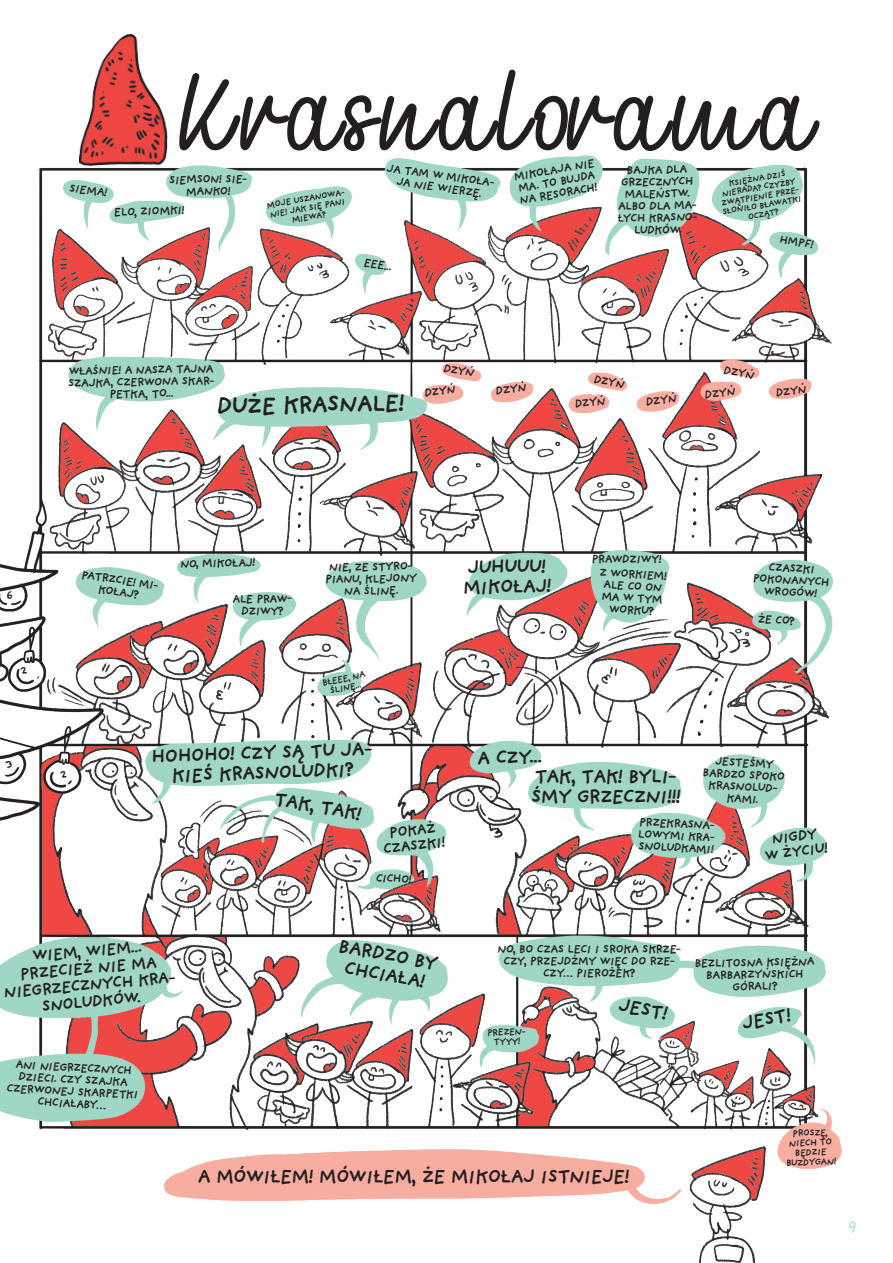
<style>
.page{position:relative;width:893px;height:1263px;background:#fff}
.page>*{position:absolute;margin:0;border:0;box-sizing:border-box;transform-origin:0 0}
.t1{font:111.9px "Havana";letter-spacing:-.015em;color:#231f20}
.t2{font:700 24.6px "Providence Sans Pro";color:#231f20}
.t3{font:700 19.95px/20px "Providence Sans Pro";letter-spacing:-.075em;color:#231f20}
.t4{font:18px "Providence Sans Pro";color:#a0d9de}
.t5{font:700 16.95px/17px "Providence Sans Pro";color:#231f20;text-align:center}
.t6{font:700 15.3px/15.3px "Providence Sans Pro";color:#231f20;text-align:center}
.t7{font:700 12px/12px "Providence Sans Pro";letter-spacing:-.075em;color:#231f20;text-align:center}
.t8{font:700 9.75px/9.8px "Providence Sans Pro";color:#231f20;text-align:center}
.t9{font:700 9.6px/9.6px "Providence Sans Pro";color:#231f20;text-align:center}
.t10{font:700 9.3px/9.3px "Providence Sans Pro";color:#231f20;text-align:center}
.t11{font:700 9px/9px "Providence Sans Pro";color:#231f20;text-align:center}
</style>
<div class="page">
<img style="left:0;top:155px;width:842px;height:1108px">
<img style="left:59px;top:33px;width:114px;height:140px">
<h1 class="t1" style="left:179px;top:57px;width:642px">Krasnalorama</h1>
<p class="t7" style="left:513px;top:171px;width:84px;text-align:left;rotate:-10deg">MIKOŁAJA NIE<br>MA. TO BUJDA<br>NA RESORACH!</p>
<p class="t7" style="left:387px;top:162px;width:111px;rotate:8deg">JA TAM W MIKOŁA-<br>JA NIE WIERZĘ.</p>
<p class="t7" style="left:169px;top:174px;width:80px;rotate:-1deg">SIEMSON! SIE-<br>MANKO!</p>
<p class="t7" style="left:617px;top:164px;width:82px;rotate:-1deg">BAJKA DLA<br>GRZECZNYCH<br>MALEŃSTW.<br>ALBO DLA MA-<br>ŁYCH KRASNO-<br>LUDKÓW.</p>
<p class="t7" style="left:70px;top:181px;width:40px;rotate:8deg">SIEMA!</p>
<p class="t10" style="left:266px;top:201px;width:81px;rotate:-10deg">MOJE USZANOWA-<br>NIE! JAK SIĘ PANI<br>MIEWA?</p>
<p class="t7" style="left:114px;top:206px;width:73px;rotate:-2deg">ELO, ZIOMKI!</p>
<p class="t7" style="left:365px;top:256px;width:30px;rotate:10deg">EEE...</p>
<p class="t11" style="left:717px;top:181px;width:82px;rotate:-10deg">KSIĘŻNA DZIŚ<br>NIERADA? CZYŻBY<br>ZWĄTPIENIE PRZE-<br>SŁONIŁO BŁAWATKI<br>OCZĄT?</p>
<p class="t7" style="left:780px;top:233px;width:37px;rotate:10deg">HMPF!</p>
<p class="t7" style="left:67px;top:365px;width:149px;rotate:-1deg">WŁAŚNIE! A NASZA TAJNA<br>SZAJKA, CZERWONA SKAR-<br>PETKA, TO...</p>
<h2 class="t2" style="left:216px;top:391px;width:190px;rotate:-1deg">DUŻE KRASNALE!</h2>
<p class="t7" style="left:444px;top:361px;width:33px;rotate:10deg">DZYŃ</p>
<p class="t7" style="left:725px;top:364px;width:33px;rotate:10deg">DZYŃ</p>
<p class="t7" style="left:595px;top:373px;width:33px;rotate:10deg">DZYŃ</p>
<p class="t7" style="left:495px;top:384px;width:33px;rotate:-7deg">DZYŃ</p>
<p class="t7" style="left:424px;top:387px;width:33px;rotate:-7deg">DZYŃ</p>
<p class="t7" style="left:775px;top:387px;width:33px;rotate:-7deg">DZYŃ</p>
<p class="t7" style="left:704px;top:389px;width:33px;rotate:-7deg">DZYŃ</p>
<p class="t7" style="left:645px;top:396px;width:33px;rotate:-7deg">DZYŃ</p>
<p class="t7" style="left:574px;top:398px;width:33px;rotate:-7deg">DZYŃ</p>
<p class="t7" style="left:6px;top:589px;width:8px">6</p>
<p class="t7" style="left:20px;top:664px;width:9px">2</p>
<p class="t7" style="left:5px;top:758px;width:10px">3</p>
<p class="t7" style="left:82px;top:568px;width:80px;rotate:8deg">PATRZCIE! MI-<br>KOŁAJ?</p>
<p class="t7" style="left:180px;top:558px;width:77px;rotate:-1deg">NO, MIKOŁAJ!</p>
<p class="t7" style="left:232px;top:593px;width:62px;rotate:-1deg">ALE PRAW-<br>DZIWY?</p>
<p class="t7" style="left:325px;top:561px;width:94px;rotate:-1deg">NIE, ZE STYRO-<br>PIANU, KLEJONY<br>NA ŚLINĘ.</p>
<p class="t9" style="left:321px;top:678px;width:46px;rotate:-12deg">BŁEEE, NA<br>ŚLINĘ...</p>
<h3 class="t3" style="left:462px;top:557px;width:91px;rotate:-1deg">JUHUUU!<br>MIKOŁAJ!</h3>
<p class="t7" style="left:591px;top:553px;width:72px">PRAWDZIWY!</p>
<p class="t7" style="left:599px;top:566px;width:70px;rotate:3deg">Z WORKIEM!<br>ALE CO ON<br>MA W TYM<br>WORKU?</p>
<p class="t7" style="left:754px;top:560px;width:79px;rotate:3deg">CZASZKI<br>POKONANYCH<br>WROGÓW!</p>
<p class="t7" style="left:758px;top:613px;width:39px;rotate:3deg">ŻE CO?</p>
<p class="t7" style="left:60px;top:768px;width:9px">2</p>
<h3 class="t3" style="left:150px;top:746px;width:224px;text-align:center;rotate:-2deg">HOHOHO! CZY SĄ TU JA-<br>KIEŚ KRASNOLUDKI?</h3>
<h3 class="t3" style="left:276px;top:788px;width:91px;rotate:10deg">TAK, TAK!</h3>
<p class="t6" style="left:380px;top:826px;width:64px;rotate:-7deg">POKAŻ<br>CZASZKI!</p>
<p class="t7" style="left:376px;top:871px;width:38px;rotate:3deg">CICHO!</p>
<h3 class="t3" style="left:476px;top:748px;width:67px;rotate:-2deg">A CZY...</h3>
<h3 class="t3" style="left:531px;top:766px;width:152px">TAK, TAK! BYLI-<br>ŚMY GRZECZNI!!!</h3>
<p class="t7" style="left:703px;top:754px;width:85px;rotate:3deg">JESTEŚMY<br>BARDZO SPOKO<br>KRASNOLUD-<br>KAMI.</p>
<p class="t7" style="left:639px;top:815px;width:79px;text-align:justify;rotate:3deg">PRZEKRASNA-LOWYMI KRA-SNOLUDKAMI!</p>
<p class="t6" style="left:762px;top:832px;width:66px;rotate:-7deg">NIGDY<br>W ŻYCIU!</p>
<h3 class="t5" style="left:0;top:950px;width:175px;rotate:-5deg">WIEM, WIEM...<br>PRZECIEŻ NIE MA<br>NIEGRZECZNYCH KRA-<br>SNOLUDKÓW.</h3>
<p class="t7" style="left:8px;top:1058px;width:134px;rotate:3deg">ANI NIEGRZECZNYCH<br>DZIECI. CZY SZAJKA<br>CZERWONEJ SKARPETKI<br>CHCIAŁABY…</p>
<h3 class="t3" style="left:340px;top:936px;width:103px;text-align:center;rotate:10deg">BARDZO BY<br>CHCIAŁA!</h3>
<p class="t7" style="left:497px;top:943px;width:186px">NO, BO CZAS LECI I SROKA SKRZE-<br>CZY, PRZEJDŹMY WIĘC DO RZE-<br>CZY… PIEROŻEK?</p>
<p class="t7" style="left:694px;top:957px;width:122px;rotate:-1deg">BEZLITOSNA KSIĘŻNA<br>BARBARZYŃSKICH<br>GÓRALI?</p>
<p class="t8" style="left:487px;top:1027px;width:41px;rotate:-2deg">PREZEN-<br>TYYY!</p>
<h3 class="t3" style="left:620px;top:995px;width:52px;rotate:10deg">JEST!</h3>
<h3 class="t3" style="left:740px;top:1013px;width:52px;rotate:-10deg">JEST!</h3>
<h3 class="t3" style="left:197px;top:1166px;width:434px">A MÓWIŁEM! MÓWIŁEM, ŻE MIKOŁAJ ISTNIEJE!</h3>
<p class="t8" style="left:785px;top:1129px;width:52px;rotate:-2deg">PROSZĘ,<br>NIECH TO<br>BĘDZIE<br>BUZDYGAN!</p>
<h3 class="t4" style="left:847px;top:1215px;width:11px">9</h3>
</div>
